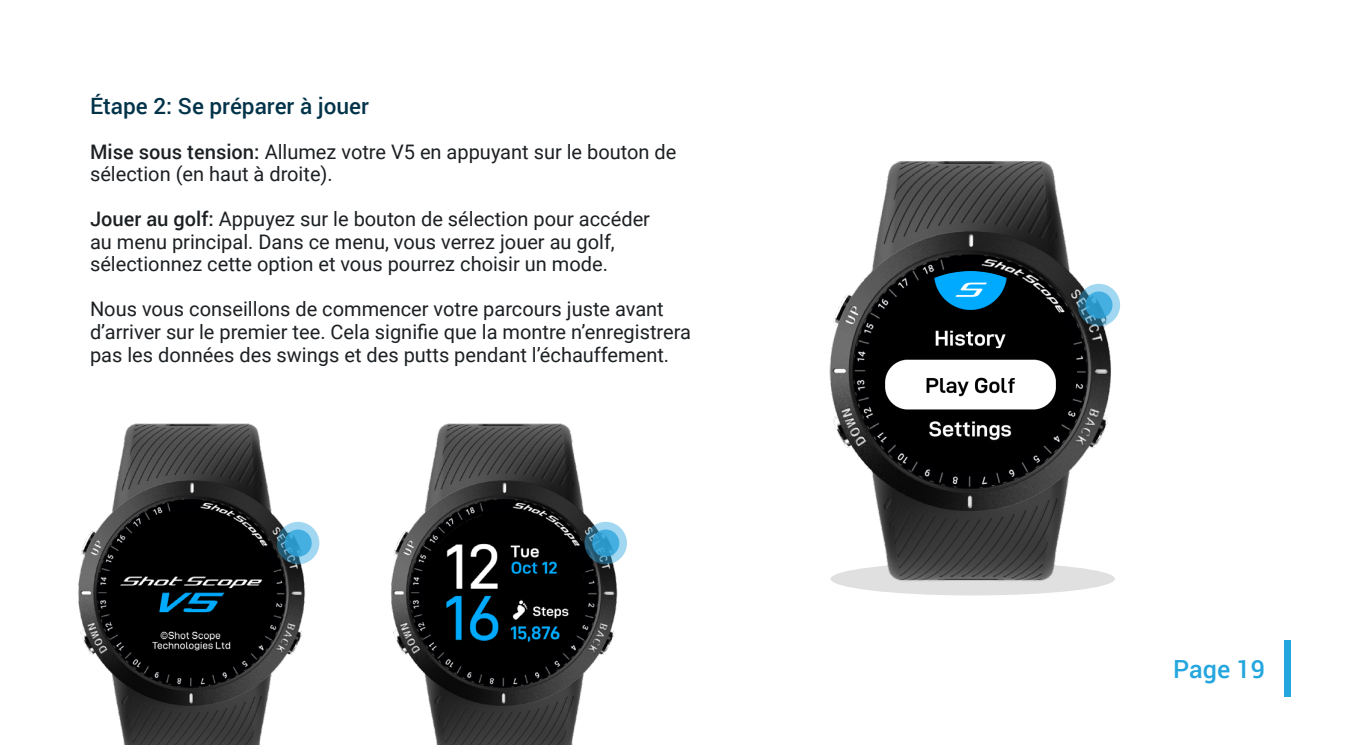
<style>
.page{position:relative;width:1347px;height:745px;background:#fff}
.page>*{position:absolute;margin:0;border:0;box-sizing:border-box;transform-origin:0 0}
.t1{font:500 25px "Roboto";color:#24a6df}
.Body_Paragraphs_1{font:500 22.5px "Roboto";color:#033349}
.Body_Paragraphs_1-2{font:20px/22.5px "Roboto";color:#1c2023}
.s1{font-weight:500}
</style>
<div class="page">
<img style="left:829px;top:161px;width:291px;height:435px">
<div style="left:867px;top:267px;width:210px;height:206px;background:#000;border-radius:50%"></div>
<img style="left:872px;top:271px;width:198px;height:198px">
<img style="left:78px;top:423px;width:235px;height:321px">
<img style="left:313px;top:423px;width:314px;height:321px">
<div style="left:108px;top:510px;width:169px;height:166px;background:#000;border-radius:50%"></div>
<img style="left:112px;top:514px;width:159px;height:159px">
<img style="left:422px;top:512px;width:162px;height:162px">
<div style="left:1284px;top:640px;width:6px;height:56px;background:#24a6df"></div>
<svg style="left:277px;top:521px;width:42px;height:43px"></svg>
<svg style="left:284px;top:529px;width:28px;height:27px"></svg>
<svg style="left:584px;top:521px;width:43px;height:43px"></svg>
<svg style="left:592px;top:529px;width:27px;height:27px"></svg>
<svg style="left:1077px;top:283px;width:43px;height:43px"></svg>
<svg style="left:1085px;top:291px;width:27px;height:27px"></svg>
<p class="Body_Paragraphs_1" style="left:90px;top:90px;width:280px">Étape 2: Se préparer à jouer</p>
<p class="Body_Paragraphs_1-2" style="left:90px;top:139px;width:588px"><span class="s1">Mise sous tension:</span> Allumez votre V5 en appuyant sur le bouton de sélection (en haut à droite).</p>
<p class="Body_Paragraphs_1-2" style="left:90px;top:207px;width:561px"><span class="s1">Jouer au golf:</span> Appuyez sur le bouton de sélection pour accéder au menu principal. Dans ce menu, vous verrez jouer au golf, sélectionnez cette option et vous pourrez choisir un mode.</p>
<p class="Body_Paragraphs_1-2" style="left:90px;top:297px;width:602px">Nous vous conseillons de commencer votre parcours juste avant d’arriver sur le premier tee. Cela signifie que la montre n’enregistrera pas les données des swings et des putts pendant l’échauffement.</p>
<p class="t1" style="left:1173px;top:651px;width:93px">Page 19</p>
</div>
